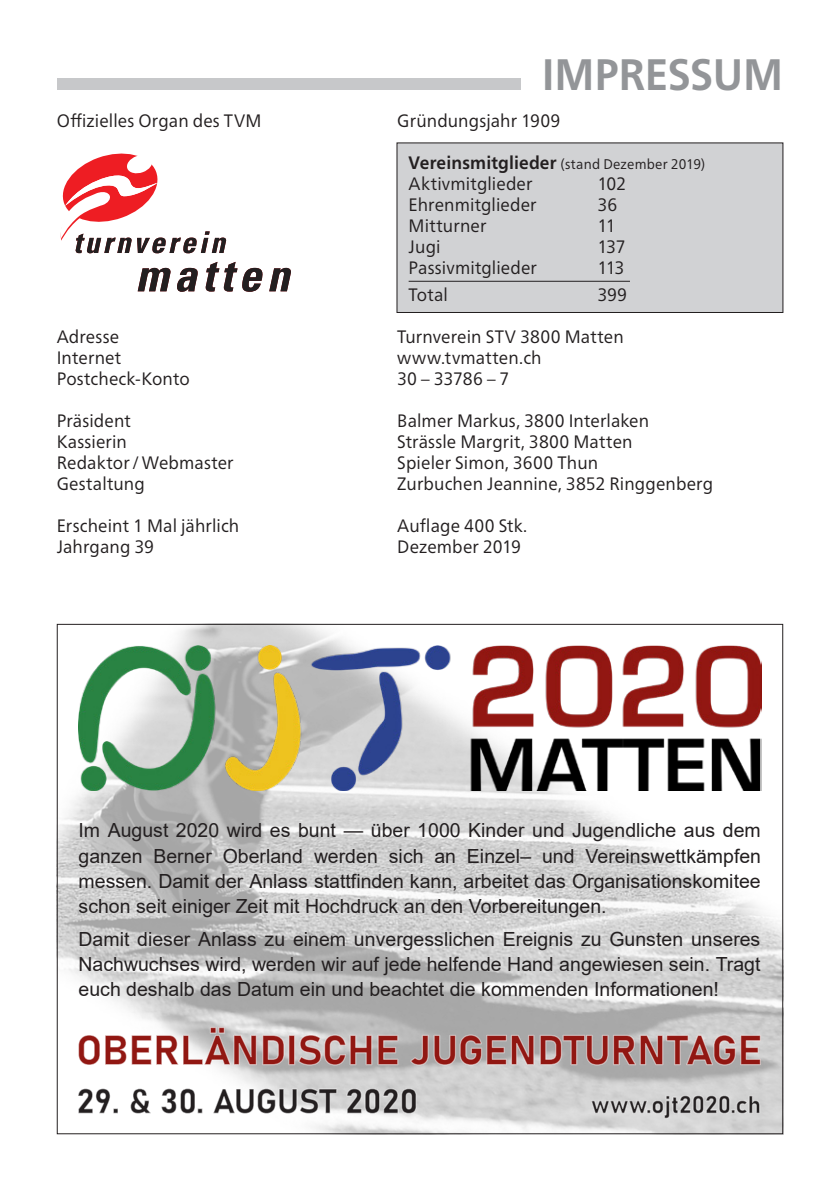
<style>
.page{position:relative;width:840px;height:1191px;background:#fff}
.page>*{position:absolute;margin:0;border:0;box-sizing:border-box;transform-origin:0 0}
.t1{font:700 44px "Frutiger Neue LTW1 G";letter-spacing:-.005em;color:#939598;scale:.95 1}
.t2{font:19.4px/25.2px "Arial";color:#231f20;text-align:justify}
.t3{font:18px "Frutiger Neue LTW1 G";letter-spacing:.005em;color:#231f20;scale:.95 1}
.t4{font:14px "Frutiger Neue LTW1 G";letter-spacing:.015em;color:#231f20;scale:.95 1}
.s1{font-weight:700;font-size:18px}
</style>
<div class="page">
<div style="left:397px;top:143px;width:385px;height:169px;background:#d1d2d4"></div>
<div style="left:396px;top:143px;width:386px;height:170px;border:1px solid #231f20"></div>
<div style="left:57px;top:79px;width:463px;height:11px;background:#c7c8ca"></div>
<hr style="left:408px;top:281px;width:221px;height:1px;background:#231f20">
<svg style="left:60px;top:154px;width:166px;height:99px"></svg>
<svg style="left:138px;top:268px;width:60px;height:24px"></svg>
<svg style="left:205px;top:262px;width:58px;height:30px"></svg>
<svg style="left:269px;top:268px;width:22px;height:23px"></svg>
<img style="left:59px;top:626px;width:721px;height:506px">
<img style="left:79px;top:645px;width:681px;height:145px">
<svg style="left:77px;top:1087px;width:340px;height:27px"></svg>
<svg style="left:589px;top:1094px;width:171px;height:25px"></svg>
<svg style="left:77px;top:1026px;width:684px;height:40px"></svg>
<p class="t1" style="left:541px;top:49px;width:255px">IMPRESSUM</p>
<p class="t3" style="left:57px;top:110px;width:217px">Offizielles Organ des TVM</p>
<p class="t3" style="left:397px;top:110px;width:173px">Gründungsjahr 1909</p>
<p class="t4" style="left:408px;top:156px;width:313px"><span class="s1">Vereinsmitglieder</span> (stand Dezember 2019)</p>
<p class="t3" style="left:408px;top:173px;width:132px">Aktivmitglieder</p>
<p class="t3" style="left:597px;top:173px;width:32px">102</p>
<p class="t3" style="left:408px;top:194px;width:136px">Ehrenmitglieder</p>
<p class="t3" style="left:597px;top:194px;width:22px">36</p>
<p class="t3" style="left:408px;top:215px;width:83px">Mitturner</p>
<p class="t3" style="left:597px;top:215px;width:21px">11</p>
<p class="t3" style="left:408px;top:236px;width:35px">Jugi</p>
<p class="t3" style="left:597px;top:236px;width:31px">137</p>
<p class="t3" style="left:408px;top:257px;width:136px">Passivmitglieder</p>
<p class="t3" style="left:597px;top:257px;width:30px">113</p>
<p class="t3" style="left:408px;top:284px;width:43px">Total</p>
<p class="t3" style="left:597px;top:284px;width:33px">399</p>
<p class="t3" style="left:57px;top:326px;width:67px">Adresse</p>
<p class="t3" style="left:397px;top:326px;width:240px">Turnverein STV 3800 Matten</p>
<p class="t3" style="left:57px;top:347px;width:69px">Internet</p>
<p class="t3" style="left:397px;top:347px;width:153px">www.tvmatten.ch</p>
<p class="t3" style="left:57px;top:368px;width:141px">Postcheck-Konto</p>
<p class="t3" style="left:397px;top:368px;width:119px">30 – 33786 – 7</p>
<p class="t3" style="left:57px;top:410px;width:79px">Präsident</p>
<p class="t3" style="left:397px;top:410px;width:266px">Balmer Markus, 3800 Interlaken</p>
<p class="t3" style="left:57px;top:431px;width:75px">Kassierin</p>
<p class="t3" style="left:397px;top:431px;width:249px">Strässle Margrit, 3800 Matten</p>
<p class="t3" style="left:57px;top:452px;width:188px">Redaktor /Webmaster</p>
<p class="t3" style="left:397px;top:452px;width:213px">Spieler Simon, 3600 Thun</p>
<p class="t3" style="left:57px;top:473px;width:94px">Gestaltung</p>
<p class="t3" style="left:397px;top:473px;width:334px">Zurbuchen Jeannine, 3852 Ringgenberg</p>
<p class="t3" style="left:57px;top:515px;width:193px">Erscheint 1 Mal jährlich</p>
<p class="t3" style="left:397px;top:515px;width:138px">Auflage 400 Stk.</p>
<p class="t3" style="left:57px;top:536px;width:104px">Jahrgang 39</p>
<p class="t3" style="left:397px;top:536px;width:132px">Dezember 2019</p>
<p class="t2" style="left:78px;top:818px;width:683px">Im August 2020 wird es bunt — über 1000 Kinder und Jugendliche aus dem ganzen Berner Oberland werden sich an Einzel– und Vereinswettkämpfen messen. Damit der Anlass stattfinden kann, arbeitet das Organisationskomitee schon seit einiger Zeit mit Hochdruck an den Vorbereitungen.</p>
<p class="t2" style="left:78px;top:926px;width:683px">Damit dieser Anlass zu einem unvergesslichen Ereignis zu Gunsten unseres Nachwuchses wird, werden wir auf jede helfende Hand angewiesen sein. Tragt euch deshalb das Datum ein und beachtet die kommenden Informationen!</p>
</div>
